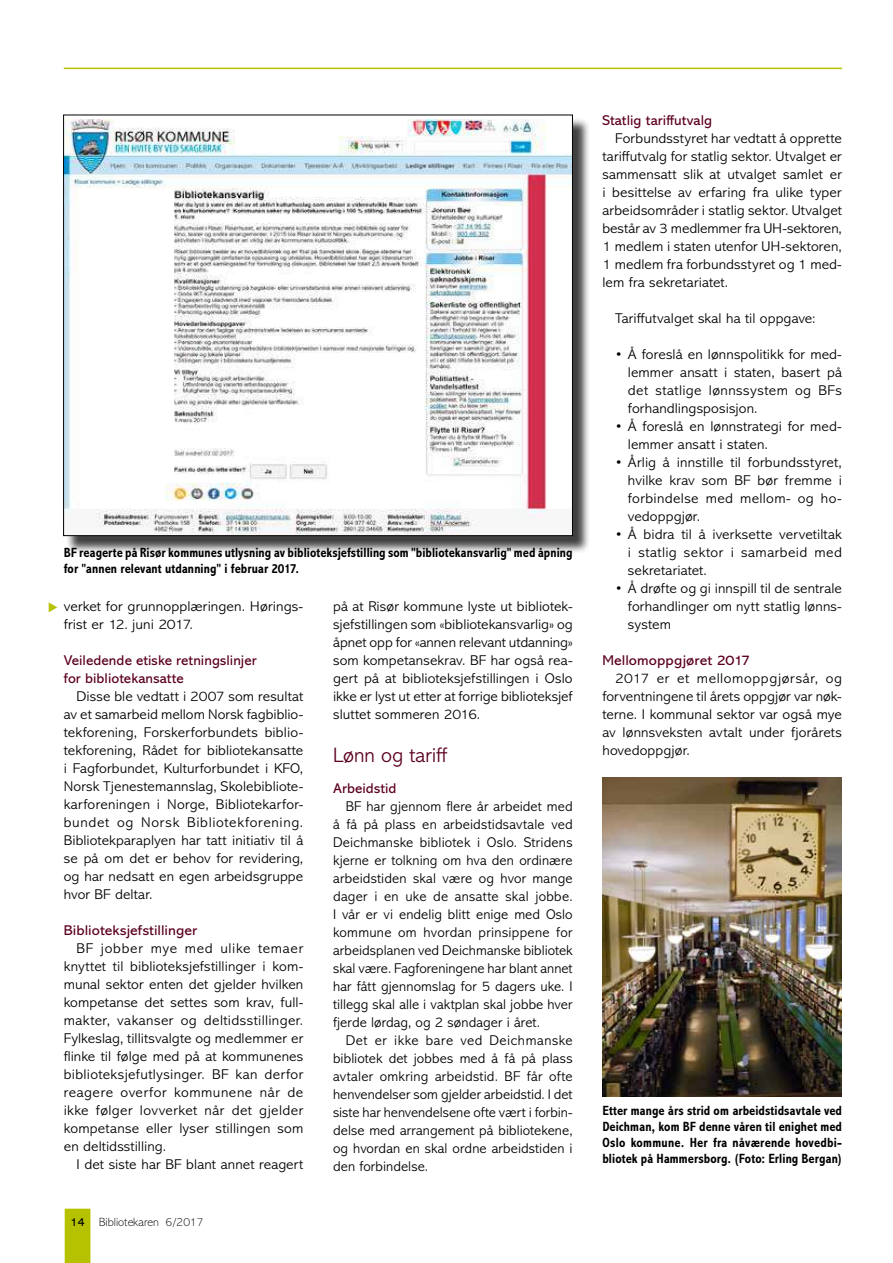
<style>
.page{position:relative;width:893px;height:1263px;background:#fff}
.page>*{position:absolute;margin:0;border:0;box-sizing:border-box;transform-origin:0 0}
.t1{font:300 21px "Abadi MT Std";letter-spacing:-.005em;color:#5c0020}
.t2{font:300 14.25px/18px "Abadi MT Std";letter-spacing:.01em;color:#000;text-align:justify;scale:1.04 1}
.t3{font:300 14.25px/18px "Abadi MT Std";letter-spacing:.01em;color:#000;text-align:justify}
.t4{font:14.25px/18px "Abadi MT Std";letter-spacing:.005em;color:#5c0020}
.t5{font:300 14.25px/18px "Abadi MT Std";letter-spacing:.01em;color:#000;scale:1.05 1}
.t6{font:14.25px "Abadi MT Std";letter-spacing:.005em;color:#5c0020;scale:1.04 1}
.t7{font:700 condensed 13.5px/16.2px "Abadi MT Std";letter-spacing:.01em;color:#000}
.t8{font:200 12px "Abadi MT Std";color:#000}
.s1{font-weight:400}
</style>
<div class="page">
<svg style="left:65px;top:1209px;width:25px;height:54px"></svg>
<hr style="left:64px;top:68px;width:778px;height:1px;background:#b6c200">
<div style="left:66px;top:117px;width:524px;height:436px;background:#000;opacity:.75"></div>
<img style="left:65px;top:119px;width:506px;height:415px">
<img style="left:602px;top:777px;width:240px;height:320px">
<p class="t7" style="left:64px;top:544px;width:510px">BF reagerte på Risør kommunes utlysning av biblioteksjefstilling som "bibliotekansvarlig" med åpning for "annen relevant utdanning" i februar 2017.</p>
<p class="t5" style="left:64px;top:597px;width:230px">verket for grunnopplæringen. Hørings&shy;frist er 12. juni 2017.</p>
<p class="t4" style="left:64px;top:651px;width:194px">Veiledende etiske retningslinjer for bibliotekansatte</p>
<p class="t2" style="left:64px;top:687px;width:232px;text-indent:13px">Disse ble vedtatt i 2007 som resultat av et samarbeid mellom Norsk fagbiblio&shy;tekforening, Forskerforbundets biblio&shy;tekforening, Rådet for bibliotekansatte i Fagforbundet, Kulturforbundet i KFO, Norsk Tjenestemannslag, Skolebibliote&shy;karforeningen i Norge, Bibliotekarfor&shy;bundet og Norsk Bibliotekforening.<br>Bibliotekparaplyen har tatt initiativ til å se på om det er behov for revidering, og har nedsatt en egen arbeidsgruppe hvor BF deltar.</p>
<p class="t6" style="left:64px;top:922px;width:130px">Biblioteksjefstillinger</p>
<p class="t2" style="left:64px;top:939px;width:232px;text-indent:13px">BF jobber mye med ulike temaer knyttet til biblioteksjefstillinger i kom&shy;munal sektor enten det gjelder hvilken kompetanse det settes som krav, full&shy;makter, vakanser og deltidsstillinger.<br>Fylkeslag, tillitsvalgte og medlemmer er flinke til følge med på at kommunenes biblioteksjefutlysinger. BF kan derfor reagere overfor kommunene når de ikke følger lovverket når det gjelder kompetanse eller lyser stillingen som en deltidsstilling.</p>
<p class="t2" style="left:77px;top:1155px;width:220px">I det siste har BF blant annet reagert</p>
<p class="t8" style="left:70px;top:1215px;width:135px"><span class="s1">14</span> Bibliotekaren 6/2017</p>
<p class="t2" style="left:333px;top:597px;width:232px">på at Risør kommune lyste ut bibliotek&shy;sjefstillingen som «bibliotekansvarlig» og åpnet opp for «annen relevant utdanning» som kompetansekrav. BF har også rea&shy;gert på at biblioteksjefstillingen i Oslo ikke er lyst ut etter at forrige biblioteksjef sluttet sommeren 2016.</p>
<h1 class="t1" style="left:333px;top:743px;width:116px">Lønn og tariff</h1>
<p class="t4" style="left:333px;top:780px;width:65px">Arbeidstid</p>
<p class="t3" style="left:333px;top:798px;width:241px;text-indent:13px">BF har gjennom flere år arbeidet med å få på plass en arbeidstidsavtale ved Deichmanske bibliotek i Oslo. Stridens kjerne er tolkning om hva den ordinære arbeidstiden skal være og hvor mange dager i en uke de ansatte skal jobbe.<br>I vår er vi endelig blitt enige med Oslo kommune om hvordan prinsippene for arbeidsplanen ved Deichmanske bibliotek skal være. Fagforeningene har blant annet har fått gjennomslag for 5 dagers uke. I tillegg skal alle i vaktplan skal jobbe hver fjerde lørdag, og 2 søndager i året.</p>
<p class="t3" style="left:333px;top:1032px;width:241px;text-indent:13px">Det er ikke bare ved Deichmanske bibliotek det jobbes med å få på plass avtaler omkring arbeidstid. BF får ofte henvendelser som gjelder arbeidstid. I det siste har henvendelsene ofte vært i forbin&shy;delse med arrangement på bibliotekene, og hvordan en skal ordne arbeidstiden i den forbindelse.</p>
<p class="t4" style="left:602px;top:111px;width:111px">Statlig tariffutvalg</p>
<p class="t2" style="left:602px;top:129px;width:232px;text-indent:13px">Forbundsstyret har vedtatt å opprette tariffutvalg for statlig sektor. Utvalget er sammensatt slik at utvalget samlet er i besittelse av erfaring fra ulike typer arbeidsområder i statlig sektor. Utvalget består av 3 medlemmer fra UH-sektoren, 1 medlem i staten utenfor UH-sektoren, 1 medlem fra forbundsstyret og 1 med&shy;lem fra sekretariatet.</p>
<p class="t2" style="left:615px;top:309px;width:194px">Tariffutvalget skal ha til oppgave:</p>
<p class="t2" style="left:628px;top:345px;width:207px;text-indent:-13px">• Å foreslå en lønnspolitikk for med&shy;lemmer ansatt i staten, basert på det statlige lønnssystem og BFs forhandlingsposisjon.</p>
<p class="t2" style="left:628px;top:417px;width:207px;text-indent:-13px">• Å foreslå en lønnstrategi for med&shy;lemmer ansatt i staten.</p>
<p class="t2" style="left:628px;top:453px;width:207px;text-indent:-13px">• Årlig å innstille til forbundsstyret, hvilke krav som BF bør fremme i forbindelse med mellom- og ho&shy;vedoppgjør.</p>
<p class="t2" style="left:628px;top:525px;width:207px;text-indent:-13px">• Å bidra til å iverksette vervetiltak i statlig sektor i samarbeid med sekretariatet.</p>
<p class="t2" style="left:628px;top:579px;width:207px;text-indent:-13px">• Å drøfte og gi innspill til de sentrale forhandlinger om nytt statlig lønns&shy;system</p>
<p class="t6" style="left:602px;top:652px;width:144px">Mellomoppgjøret 2017</p>
<p class="t2" style="left:602px;top:669px;width:232px;text-indent:13px">2017 er et mellomoppgjørsår, og forventningene til årets oppgjør var nøk&shy;terne. I kommunal sektor var også mye av lønnsveksten avtalt under fjorårets hovedoppgjør.</p>
<p class="t7" style="left:602px;top:1102px;width:241px;text-align:justify">Etter mange års strid om arbeidstidsavtale ved Deichman, kom BF denne våren til enighet med Oslo kommune. Her fra nåværende hovedbi&shy;bliotek på Hammersborg. (Foto: Erling Bergan)</p>
</div>
